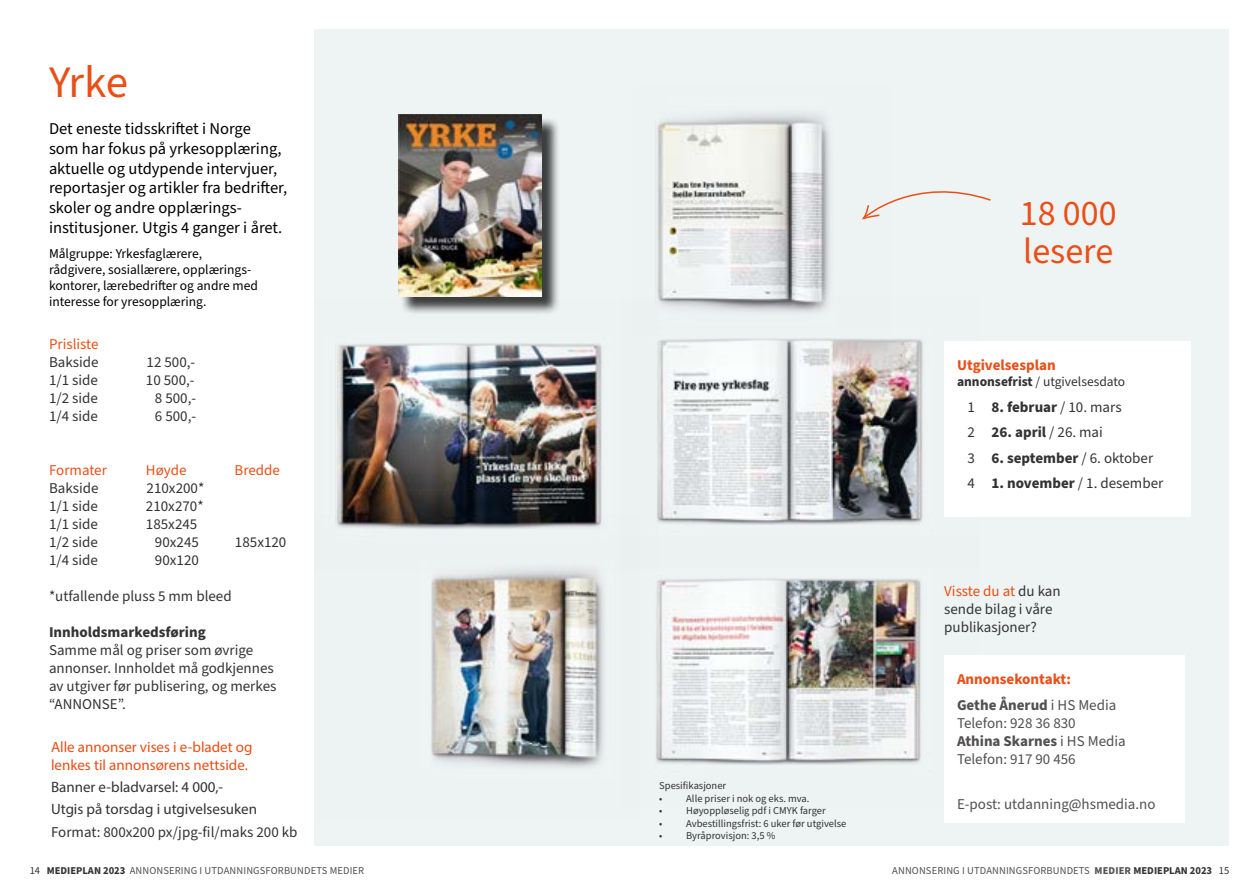
<style>
.page{position:relative;width:1259px;height:893px;background:#fff}
.page>*{position:absolute;margin:0;border:0;box-sizing:border-box;transform-origin:0 0}
.t1{font:45px "Source Sans Pro";color:#e94f17}
.t2{font:36px/37.5px "Source Sans Pro";color:#e94f17}
.t3{font:16.5px/19.8px "Source Sans Pro";color:#000}
.t4{font:15px/18px "Source Sans Pro";color:#333}
.t5{font:15px/18px "Source Sans Pro";color:#525050}
.t6{font:15px/18px "Myriad Pro";color:#e94f17}
.t7{font:15px/22.2px "Myriad Pro";color:#333}
.t8{font:700 15px/26.5px "Source Sans Pro";color:#e9501a}
.t9{font:15px "Source Sans Pro";color:#e9501a}
.t10{font:700 15px "Source Sans Pro";color:#333}
.t11{font:13.5px/16.2px "Source Sans Pro";color:#000}
.t12{font:13.5px "Source Sans Pro";color:#333}
.t13{font:10.5px "Source Sans Pro";color:#333}
.t14{font:10.5px "Source Sans Pro";letter-spacing:.01em;color:#525050}
.s1{font-weight:700}
.s2{color:#e94f17}
.s3{color:#525050}
.s4{font-weight:400;color:#525050}
.s5{color:#333}
.s6{font-weight:700;color:#333}
</style>
<div class="page">
<div style="left:315px;top:30px;width:914px;height:816px;background:#eef3f3"></div>
<img style="left:656px;top:578px;width:265px;height:187px">
<img style="left:657px;top:113px;width:173px;height:184px">
<img style="left:658px;top:297px;width:321px;height:228px">
<svg style="left:862px;top:191px;width:129px;height:29px"></svg>
<img style="left:431px;top:572px;width:173px;height:196px">
<img style="left:335px;top:301px;width:324px;height:271px">
<div style="left:401px;top:117px;width:159px;height:198px;background:#000;opacity:.75"></div>
<img style="left:398px;top:114px;width:144px;height:182px">
<div style="left:944px;top:342px;width:247px;height:175px;background:#fff"></div>
<div style="left:944px;top:655px;width:241px;height:168px;background:#fff"></div>
<h1 class="t1" style="left:49px;top:52px;width:81px">Yrke</h1>
<p class="t3" style="left:49px;top:119px;width:240px">Det eneste tidsskriftet i Norge<br>som har fokus på yrkesopplæring, aktuelle og utdypende intervjuer, reportasjer og artikler fra bedrifter, skoler og andre opplærings&shy;institusjoner. Utgis 4 ganger i året.</p>
<p class="t11" style="left:49px;top:245px;width:210px">Målgruppe: Yrkesfaglærere, rådgivere, sosiallærere, opplærings&shy;kontorer, lærebedrifter og andre med interesse for yresopplæring.</p>
<p class="t9" style="left:49px;top:334px;width:51px">Prisliste</p>
<p class="t4" style="left:49px;top:353px;width:51px">Bakside</p>
<p class="t4" style="left:147px;top:353px;width:50px">12 500,-</p>
<p class="t4" style="left:49px;top:371px;width:50px">1/1 side</p>
<p class="t4" style="left:146px;top:371px;width:50px">10 500,-</p>
<p class="t4" style="left:49px;top:389px;width:50px">1/2 side</p>
<p class="t4" style="left:155px;top:389px;width:43px">8 500,-</p>
<p class="t4" style="left:49px;top:407px;width:50px">1/4 side</p>
<p class="t4" style="left:155px;top:407px;width:43px">6 500,-</p>
<p class="t9" style="left:49px;top:460px;width:59px">Formater</p>
<p class="t9" style="left:146px;top:460px;width:42px">Høyde</p>
<p class="t9" style="left:234px;top:460px;width:47px">Bredde</p>
<p class="t4" style="left:49px;top:479px;width:51px">Bakside</p>
<p class="t4" style="left:147px;top:479px;width:59px">210x200*</p>
<p class="t4" style="left:49px;top:497px;width:50px">1/1 side</p>
<p class="t4" style="left:146px;top:497px;width:59px">210x270*</p>
<p class="t4" style="left:49px;top:515px;width:50px">1/1 side</p>
<p class="t4" style="left:146px;top:515px;width:53px">185x245</p>
<p class="t4" style="left:49px;top:533px;width:50px">1/2 side</p>
<p class="t4" style="left:155px;top:533px;width:45px">90x245</p>
<p class="t4" style="left:235px;top:533px;width:53px">185x120</p>
<p class="t4" style="left:49px;top:551px;width:50px">1/4 side</p>
<p class="t4" style="left:155px;top:551px;width:45px">90x120</p>
<p class="t4" style="left:49px;top:587px;width:184px">*utfallende pluss 5 mm bleed</p>
<p class="t10" style="left:49px;top:622px;width:158px">Innholdsmarkedsføring</p>
<p class="t4" style="left:49px;top:641px;width:229px">Samme mål og priser som øvrige annonser. Innholdet må godkjennes av utgiver før publisering, og merkes “ANNONSE”.</p>
<p class="t6" style="left:51px;top:738px;width:203px">Alle annonser vises i e-bladet og lenkes til annonsørens nettside.</p>
<p class="t7" style="left:51px;top:776px;width:208px">Banner e-bladvarsel: 4 000,-<br>Utgis på torsdag i utgivelsesuken</p>
<p class="t4" style="left:51px;top:823px;width:248px">Format: 800x200 px/jpg-fil/maks 200 kb</p>
<p class="t13" style="left:659px;top:778px;width:68px">Spesifikasjoner</p>
<p class="t13" style="left:659px;top:791px;width:152px">• Alle priser i nok og eks. mva.</p>
<p class="t13" style="left:659px;top:804px;width:168px">• Høyoppløselig pdf i CMYK farger</p>
<p class="t13" style="left:659px;top:816px;width:189px">• Avbestillingsfrist: 6 uker før utgivelse</p>
<p class="t13" style="left:659px;top:829px;width:118px">• Byråprovisjon: 3,5 %</p>
<h2 class="t2" style="left:1020px;top:196px;width:98px">18 000 lesere</h2>
<p class="t8" style="left:957px;top:352px;width:100px">Utgivelsesplan</p>
<p class="t12" style="left:957px;top:373px;width:170px"><span class="s1">annonsefrist</span> / utgivelsesdato</p>
<p class="t4" style="left:967px;top:394px;width:197px;line-height:25.5px">1 <span class="s1">8. februar</span> / 10. mars<br>2 <span class="s1">26. april</span> / 26. mai<br>3 <span class="s1">6. september</span> / 6. oktober<br>4 <span class="s1">1. november</span> / 1. desember</p>
<p class="t4" style="left:944px;top:582px;width:118px"><span class="s2">Visste du at</span> du kan sende bilag i våre publikasjoner?</p>
<p class="t8" style="left:957px;top:666px;width:161px">Annonsekontakt:<br><span class="s3">Gethe Ånerud</span> <span class="s4">i HS Media</span></p>
<p class="t5" style="left:957px;top:714px;width:170px">Telefon: 928 36 830<br><span class="s1">Athina Skarnes</span> i HS Media<br>Telefon: 917 90 456</p>
<p class="t5" style="left:957px;top:795px;width:200px">E-post: utdanning@hsmedia.no</p>
<p class="t14" style="left:30px;top:863px;width:336px"><span class="s5">14</span> <span class="s6">MEDIEPLAN 2023</span> ANNONSERING I UTDANNINGSFORBUNDETS MEDIER</p>
<p class="t14" style="left:892px;top:863px;width:338px">ANNONSERING I UTDANNINGSFORBUNDETS <span class="s1">MEDIER</span> <span class="s6">MEDIEPLAN 2023</span> <span class="s5">15</span></p>
</div>
